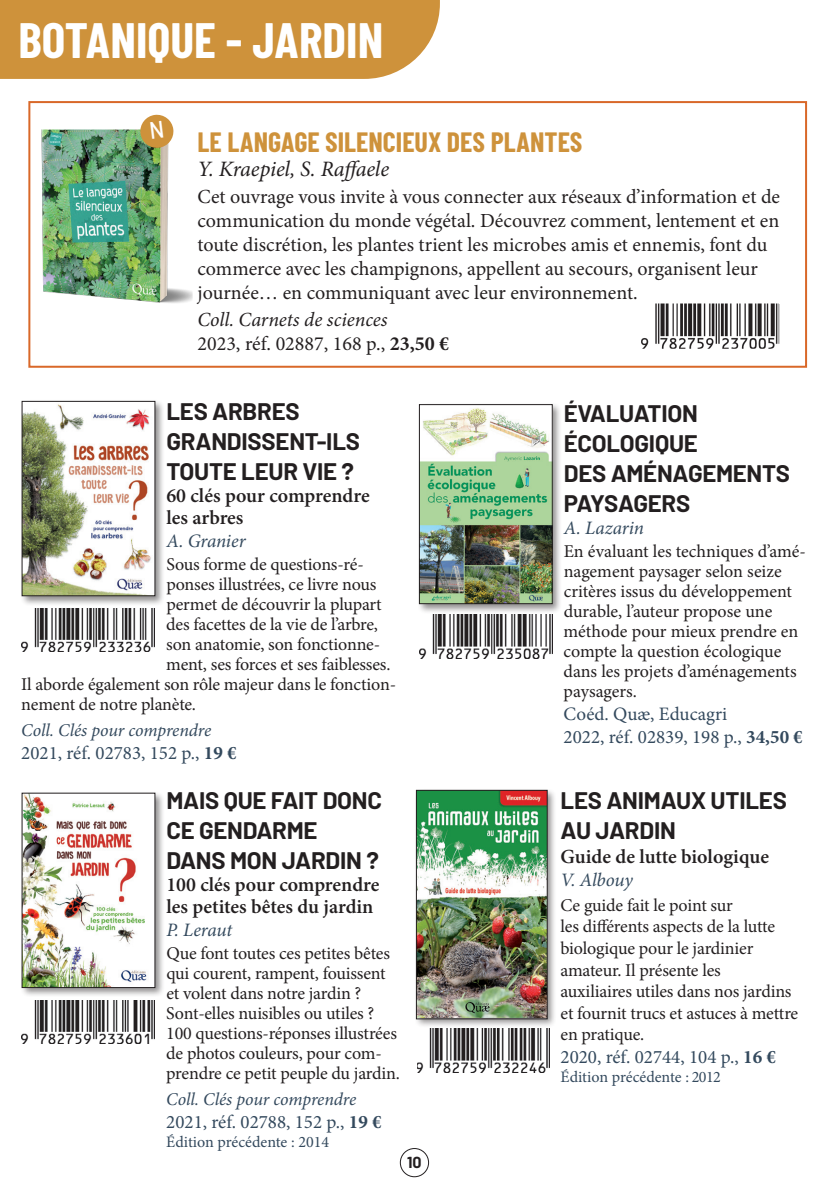
<style>
.page{position:relative;width:840px;height:1191px;background:#fff}
.page>*{position:absolute;margin:0;border:0;box-sizing:border-box;transform-origin:0 0}
.t1{font:700 49.8px "Barlow Condensed";color:#fff}
.Titre_encadré{font:700 28px "Barlow Condensed";color:#ce923b}
.Titre{font:700 24px/30px "Barlow";letter-spacing:-.01em;color:#231f20}
.auteur_encadré_rouge{font:italic 22px "Minion Pro";letter-spacing:-.005em;color:#231f20}
.résumé_encadré_rouge{font:20px/24px "Minion Pro";letter-spacing:-.005em;color:#231f20}
.Sous_titre{font:600 20px/22px "Minion Pro";color:#231f20}
.caractéristiques_encadré_rouge{font:20px "Minion Pro";color:#231f20}
.coll_encadré_rouge{font:italic 20px "Minion Pro";letter-spacing:-.005em;color:#231f20}
.Caractéristiques{font:19px "Minion Pro";color:#33495d}
.auteur_3lignes{font:italic 19px "Minion Pro";letter-spacing:-.015em;color:#33495d}
.Auteur{font:italic 19px "Minion Pro";letter-spacing:-.015em;color:#33495d}
.Résumé{font:18px/20px "Minion Pro";letter-spacing:-.01em;color:#231f20}
.Collection{font:italic 18px "Minion Pro";letter-spacing:-.01em;color:#33495d}
.Prix{font:16px "Minion Pro";color:#33495d}
.Caractéristiques-2{font:16px "Minion Pro";letter-spacing:-.005em;color:#33495d}
.t2{font:700 16px "Barlow";color:#231f20}
.s1{font-weight:700}
</style>
<div class="page">
<div style="left:400px;top:1148px;width:28px;height:29px;border:1px solid #231f20;border-radius:50%"></div>
<div style="left:20px;top:399px;width:145px;height:206px;background:#231f20;opacity:.5"></div>
<img style="left:24px;top:403px;width:129px;height:191px">
<div style="left:22px;top:401px;width:133px;height:195px;border:1px solid #231f20"></div>
<img style="left:22px;top:608px;width:133px;height:44px">
<div style="left:28px;top:101px;width:778px;height:267px;background:#fff;border:2px solid #d96829"></div>
<svg style="left:641px;top:303px;width:139px;height:46px"></svg>
<img style="left:41px;top:129px;width:152px;height:174px">
<div style="left:417px;top:402px;width:145px;height:212px;background:#231f20;opacity:.5"></div>
<img style="left:421px;top:406px;width:129px;height:196px">
<div style="left:419px;top:404px;width:133px;height:200px;border:1px solid #231f20"></div>
<img style="left:419px;top:614px;width:132px;height:44px">
<div style="left:20px;top:790px;width:145px;height:207px;background:#231f20;opacity:.5"></div>
<img style="left:24px;top:795px;width:129px;height:190px">
<img style="left:22px;top:1000px;width:133px;height:43px">
<div style="left:414px;top:788px;width:143px;height:241px;background:#231f20;opacity:.5"></div>
<img style="left:418px;top:792px;width:127px;height:225px">
<div style="left:416px;top:790px;width:131px;height:229px;border:1px solid #231f20"></div>
<img style="left:417px;top:1029px;width:132px;height:43px">
<div style="left:0;top:0;width:439px;height:79px;background:#ce923b"></div>
<svg style="left:139px;top:114px;width:35px;height:35px"></svg>
<p class="t1" style="left:18px;top:9px;width:366px">BOTANIQUE - JARDIN</p>
<p class="Titre_encadré" style="left:197px;top:125px;width:386px">LE LANGAGE SILENCIEUX DES PLANTES</p>
<p class="auteur_encadré_rouge" style="left:197px;top:154px;width:193px">Y. Kraepiel, S. Raffaele</p>
<p class="résumé_encadré_rouge" style="left:197px;top:185px;width:583px">Cet ouvrage vous invite à vous connecter aux réseaux d’information et de communication du monde végétal. Découvrez comment, lentement et en toute discrétion, les plantes trient les microbes amis et ennemis, font du commerce avec les champignons, appellent au secours, organisent leur journée… en communiquant avec leur environnement.</p>
<p class="coll_encadré_rouge" style="left:197px;top:306px;width:191px">Coll. Carnets de sciences</p>
<p class="caractéristiques_encadré_rouge" style="left:197px;top:331px;width:253px">2023, réf. 02887, 168 p., <span class="s1">23,50 €</span></p>
<p class="Titre" style="left:166px;top:396px;width:195px">LES ARBRES<br>GRANDISSENT-ILS<br>TOUTE LEUR VIE ?</p>
<p class="Sous_titre" style="left:166px;top:484px;width:205px">60 clés pour comprendre les arbres</p>
<p class="auteur_3lignes" style="left:166px;top:528px;width:81px">A. Granier</p>
<p class="Résumé" style="left:166px;top:554px;width:199px">Sous forme de questions-ré-</p>
<p class="Résumé" style="left:166px;top:574px;width:211px">ponses illustrées, ce livre nous</p>
<p class="Résumé" style="left:166px;top:594px;width:217px">permet de découvrir la plupart</p>
<p class="Résumé" style="left:166px;top:614px;width:213px">des facettes de la vie de l’arbre,</p>
<p class="Résumé" style="left:166px;top:634px;width:215px">son anatomie, son fonctionne-</p>
<p class="Résumé" style="left:166px;top:654px;width:225px">ment, ses forces et ses faiblesses.</p>
<p class="Résumé" style="left:21px;top:674px;width:376px">Il aborde également son rôle majeur dans le fonction-</p>
<p class="Résumé" style="left:21px;top:694px;width:176px">nement de notre planète.</p>
<p class="Collection" style="left:21px;top:718px;width:189px">Coll. Clés pour comprendre</p>
<p class="Caractéristiques" style="left:21px;top:740px;width:217px">2021, réf. 02783, 152 p., <span class="s1">19 €</span></p>
<p class="Titre" style="left:166px;top:785px;width:217px">MAIS QUE FAIT DONC<br>CE GENDARME<br>DANS MON JARDIN ?</p>
<p class="Sous_titre" style="left:166px;top:873px;width:214px">100 clés pour comprendre les petites bêtes du jardin</p>
<p class="auteur_3lignes" style="left:166px;top:917px;width:67px">P. Leraut</p>
<p class="Résumé" style="left:166px;top:943px;width:235px">Que font toutes ces petites bêtes qui courent, rampent, fouissent et volent dans notre jardin ?<br>Sont-elles nuisibles ou utiles ?<br>100 questions-réponses illustrées de photos couleurs, pour com&shy;prendre ce petit peuple du jardin.</p>
<p class="Collection" style="left:166px;top:1086px;width:189px">Coll. Clés pour comprendre</p>
<p class="Caractéristiques" style="left:166px;top:1109px;width:217px">2021, réf. 02788, 152 p., <span class="s1">19 €</span></p>
<p class="Prix" style="left:166px;top:1131px;width:164px">Édition précédente : 2014</p>
<p class="t2" style="left:407px;top:1152px;width:16px">10</p>
<p class="Titre" style="left:563px;top:398px;width:228px">ÉVALUATION<br>ÉCOLOGIQUE<br>DES AMÉNAGEMENTS<br>PAYSAGERS</p>
<p class="auteur_3lignes" style="left:563px;top:515px;width:82px">A. Lazarin</p>
<p class="Résumé" style="left:563px;top:541px;width:243px">En évaluant les techniques d’amé&shy;nagement paysager selon seize critères issus du développement durable, l’auteur propose une méthode pour mieux prendre en compte la question écologique dans les projets d’aménagements paysagers.</p>
<p class="Caractéristiques" style="left:563px;top:701px;width:165px">Coéd. Quæ, Educagri</p>
<p class="Caractéristiques" style="left:563px;top:724px;width:240px">2022, réf. 02839, 198 p., <span class="s1">34,50 €</span></p>
<p class="Titre" style="left:560px;top:785px;width:228px">LES ANIMAUX UTILES<br>AU JARDIN</p>
<p class="Sous_titre" style="left:560px;top:845px;width:210px">Guide de lutte biologique</p>
<p class="Auteur" style="left:560px;top:867px;width:74px">V. Albouy</p>
<p class="Résumé" style="left:560px;top:894px;width:239px;line-height:21.6px">Ce guide fait le point sur<br>les différents aspects de la lutte biologique pour le jardinier amateur. Il présente les<br>auxiliaires utiles dans nos jardins et fournit trucs et astuces à mettre en pratique.</p>
<p class="Caractéristiques" style="left:560px;top:1044px;width:217px">2020, réf. 02744, 104 p., <span class="s1">16 €</span></p>
<p class="Caractéristiques-2" style="left:560px;top:1066px;width:162px">Édition précédente : 2012</p>
</div>
